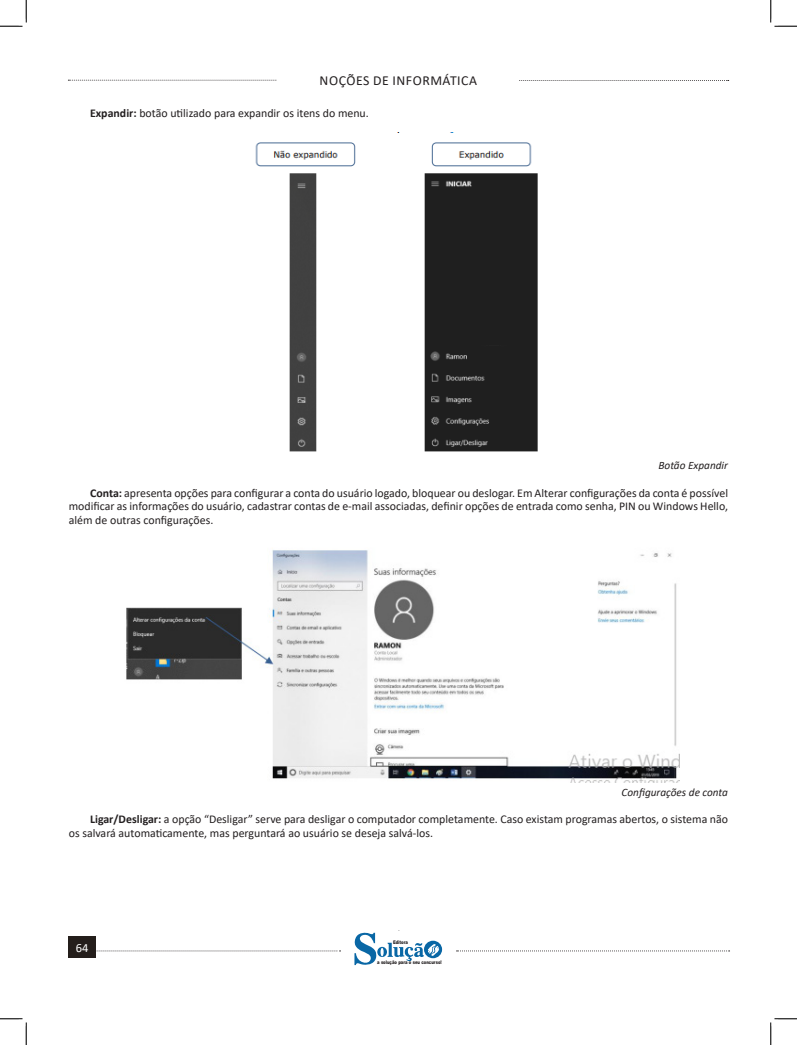
<style>
.page{position:relative;width:797px;height:1045px;background:#fff}
.page>*{position:absolute;margin:0;border:0;box-sizing:border-box;transform-origin:0 0}
.t1{font:13.75px "Calibri";letter-spacing:.04em;color:#231f20}
.t2{font:12.5px "Calibri";color:#fff}
.t3{font:11.88px/13.8px "Calibri";color:#231f20;text-align:justify}
.FONT_REF{font:italic 11.25px "Calibri";color:#231f20}
.t4{font:900 5px "Arial";color:#231f20;scale:.76 1}
.s1{font-weight:700}
</style>
<div class="page">
<svg style="left:96px;top:950px;width:244px;height:1px"></svg>
<svg style="left:68px;top:80px;width:209px;height:1px"></svg>
<svg style="left:519px;top:80px;width:209px;height:1px"></svg>
<svg style="left:456px;top:950px;width:273px;height:1px"></svg>
<div style="left:68px;top:936px;width:28px;height:22px;background:#241e1b"></div>
<svg style="left:354px;top:930px;width:88px;height:35px"></svg>
<img style="left:255px;top:142px;width:283px;height:310px">
<img style="left:126px;top:550px;width:554px;height:232px">
<svg style="left:0;top:0;width:27px;height:27px"></svg>
<svg style="left:0;top:1018px;width:27px;height:27px"></svg>
<svg style="left:770px;top:0;width:27px;height:27px"></svg>
<svg style="left:770px;top:1018px;width:27px;height:27px"></svg>
<p class="t1" style="left:319px;top:71px;width:159px">NOÇÕES DE INFORMÁTICA</p>
<p class="t3" style="left:90px;top:106px;width:280px"><span class="s1">Expandir:</span> botão utilizado para expandir os itens do menu.</p>
<p class="FONT_REF" style="left:658px;top:457px;width:71px">Botão Expandir</p>
<p class="t3" style="left:69px;top:485px;width:660px;text-indent:21px"><span class="s1">Conta:</span> apresenta opções para configurar a conta do usuário logado, bloquear ou deslogar. Em Alterar configurações da conta é possível modificar as informações do usuário, cadastrar contas de e-mail associadas, definir opções de entrada como senha, PIN ou Windows Hello, além de outras configurações.</p>
<p class="FONT_REF" style="left:621px;top:784px;width:108px">Configurações de conta</p>
<p class="t3" style="left:69px;top:812px;width:660px;text-indent:21px"><span class="s1">Ligar/Desligar:</span> a opção “Desligar” serve para desligar o computador completamente. Caso existam programas abertos, o sistema não os salvará automaticamente, mas perguntará ao usuário se deseja salvá-los.</p>
<p class="t2" style="left:73px;top:940px;width:17px">6464</p>
<p class="t4" style="left:393px;top:939px;width:21px">Editora</p>
<p class="t4" style="left:377px;top:959px;width:86px">a solução para o seu concurso!</p>
</div>
